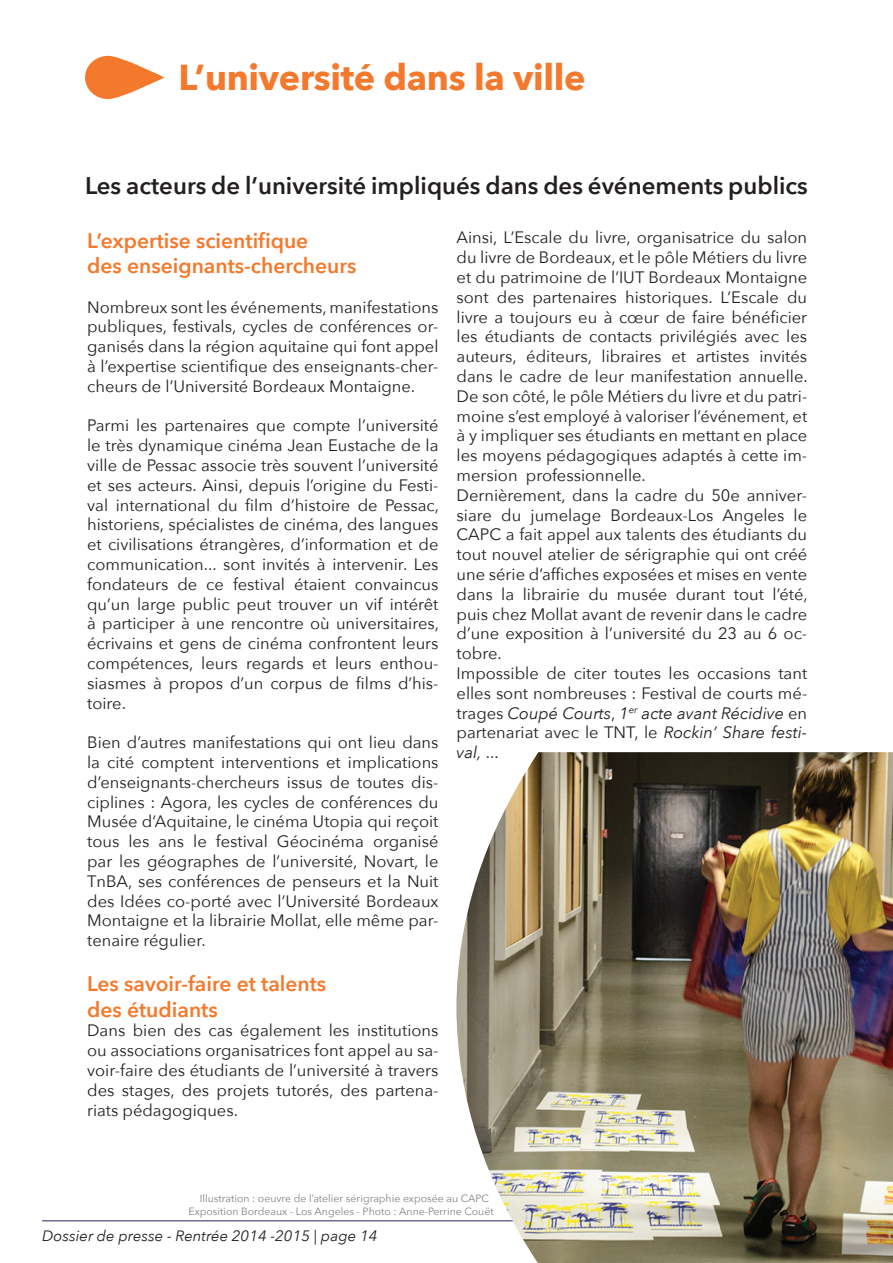
<style>
.page{position:relative;width:893px;height:1263px;background:#fff}
.page>*{position:absolute;margin:0;border:0;box-sizing:border-box;transform-origin:0 0}
.t1{font:700 36px "Avenir Next";letter-spacing:-.01em;color:#f4792c}
.t2{font:600 24px "Avenir Next";color:#231f20}
.t3{font:600 21px/25.2px "Avenir Next";color:#f4792c}
.t4{font:16.5px/19.8px "Avenir Next";color:#231f20;text-align:justify}
.t5{font:italic 15px "Avenir Next";color:#231f20}
.t6{font:10.5px/12.6px "Avenir Next";color:#808285}
.s1{font-style:italic}
</style>
<div class="page">
<hr style="left:42px;top:1220px;width:809px;height:1px;background:#252161">
<svg style="left:85px;top:56px;width:79px;height:43px"></svg>
<img style="left:457px;top:752px;width:436px;height:511px">
<h1 class="t1" style="left:179px;top:46px;width:409px">L’université dans la ville</h1>
<h2 class="t2" style="left:85px;top:165px;width:724px">Les acteurs de l’université impliqués dans des événements publics</h2>
<p class="t3" style="left:87px;top:227px;width:271px">L’expertise scientifique<br>des enseignants-chercheurs</p>
<p class="t4" style="left:87px;top:296px;width:353px">Nombreux sont les événements, manifestations publiques, festivals, cycles de conférences or&shy;ganisés dans la région aquitaine qui font appel à l’expertise scientifique des enseignants-cher&shy;cheurs de l’Université Bordeaux Montaigne.</p>
<p class="t4" style="left:87px;top:415px;width:353px">Parmi les partenaires que compte l’université le très dynamique cinéma Jean Eustache de la ville de Pessac associe très souvent l’université et ses acteurs. Ainsi, depuis l’origine du Festi&shy;val international du film d’histoire de Pessac, historiens, spécialistes de cinéma, des langues et civilisations étrangères, d’information et de communication... sont invités à intervenir. Les fondateurs de ce festival étaient convaincus qu’un large public peut trouver un vif intérêt à participer à une rencontre où universitaires, écrivains et gens de cinéma confrontent leurs compétences, leurs regards et leurs enthou&shy;siasmes à propos d’un corpus de films d’his&shy;toire.</p>
<p class="t4" style="left:87px;top:732px;width:353px">Bien d’autres manifestations qui ont lieu dans la cité comptent interventions et implications d’enseignants-chercheurs issus de toutes dis&shy;ciplines : Agora, les cycles de conférences du Musée d‘Aquitaine, le cinéma Utopia qui reçoit tous les ans le festival Géocinéma organisé par les géographes de l’université, Novart, le TnBA, ses conférences de penseurs et la Nuit des Idées co-porté avec l’Université Bordeaux Montaigne et la librairie Mollat, elle même par&shy;tenaire régulier.</p>
<p class="t3" style="left:87px;top:971px;width:241px">Les savoir-faire et talents des étudiants</p>
<p class="t4" style="left:87px;top:1020px;width:353px">Dans bien des cas également les institutions ou associations organisatrices font appel au sa&shy;voir-faire des étudiants de l’université à travers des stages, des projets tutorés, des partena&shy;riats pédagogiques.</p>
<p class="t4" style="left:457px;top:227px;width:353px;text-align:left">Ainsi, L’Escale du livre, organisatrice du salon du livre de Bordeaux, et le pôle Métiers du livre et du patrimoine de l’IUT Bordeaux Montaigne sont des partenaires historiques. L’Escale du livre a toujours eu à cœur de faire bénéficier les étudiants de contacts privilégiés avec les auteurs, éditeurs, libraires et artistes invités dans le cadre de leur manifestation annuelle.<br>De son côté, le pôle Métiers du livre et du patri&shy;moine s’est employé à valoriser l’événement, et à y impliquer ses étudiants en mettant en place les moyens pédagogiques adaptés à cette im&shy;mersion professionnelle.<br>Dernièrement, dans la cadre du 50e anniver&shy;siare du jumelage Bordeaux-Los Angeles le CAPC a fait appel aux talents des étudiants du tout nouvel atelier de sérigraphie qui ont créé une série d’affiches exposées et mises en vente dans la librairie du musée durant tout l’été, puis chez Mollat avant de revenir dans le cadre d’une exposition à l’université du 23 au 6 oc&shy;tobre.<br>Impossible de citer toutes les occasions tant elles sont nombreuses : Festival de courts mé&shy;trages <span class="s1">Coupé Courts</span>, <span class="s1">1</span><sup>er</sup> <span class="s1">acte avant Récidive</span> en partenariat avec le TNT, le <span class="s1">Rockin’ Share festi&shy;val,</span> ...</p>
<p class="t6" style="left:188px;top:1192px;width:307px;text-indent:11px">Illustration : oeuvre de l’atelier sérigraphie exposée au CAPC<br>Exposition Bordeaux - Los Angeles - Photo : Anne-Perrine Couët</p>
<p class="t5" style="left:42px;top:1223px;width:337px">Dossier de presse - Rentrée 2014 -2015 | page 14</p>
</div>
